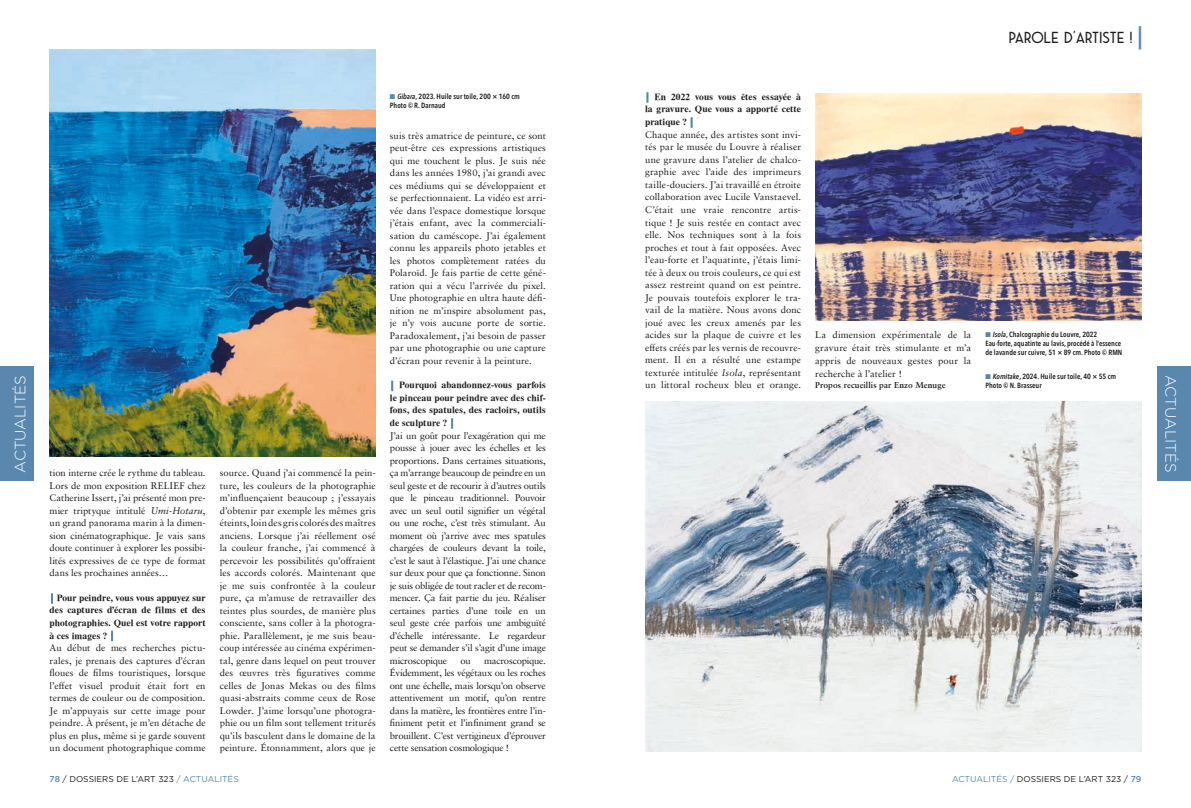
<style>
.page{position:relative;width:1191px;height:808px;background:#fff}
.page>*{position:absolute;margin:0;border:0;box-sizing:border-box;transform-origin:0 0}
.t1{font:16px "Saveur Sans";color:#1d1d1b}
.t2{font:300 15px "Gotham";color:#fff}
.t3{font:9.5px/12.5px "Sabon";color:#1d1d1b;text-align:justify}
.t4{font:700 9.5px/12.5px "Tiempo";letter-spacing:.005em;color:#1d1d1b;text-align:justify}
.t5{font:8.5px "Gotham";color:#1d1d1b}
.t6{font:700 8.5px "Sabon";letter-spacing:.01em;color:#1d1d1b}
.t7{font:600 7.5px/9px "Avenir Next Condensed";color:#1d1d1b}
.s1{font-size:26px;color:#5987ad}
.s2{color:#5987ad}
.s3{font-style:italic}
.s4{font-weight:500;color:#5987ad}
</style>
<div class="page">
<div style="left:0;top:366px;width:34px;height:115px;background:#5987ad"></div>
<div style="left:1157px;top:366px;width:34px;height:115px;background:#5987ad"></div>
<img style="left:815px;top:94px;width:326px;height:226px">
<img style="left:645px;top:401px;width:496px;height:350px">
<img style="left:50px;top:50px;width:326px;height:406px">
<h1 class="t1" style="left:1008px;top:29px;width:136px">PAROLE D’ARTISTE ! <span class="s1">|</span></h1>
<p class="t4" style="left:645px;top:90px;width:157px"><span class="s2">|</span> En 2022 vous vous êtes essayée à la gravure. Que vous a apporté cette pratique ? <span class="s2">|</span></p>
<p class="t3" style="left:645px;top:128px;width:157px">Chaque année, des artistes sont invi&shy;tés par le musée du Louvre à réaliser une gravure dans l’atelier de chalco&shy;graphie avec l’aide des imprimeurs taille-douciers. J’ai travaillé en étroite collaboration avec Lucile Vanstaevel.<br>C’était une vraie rencontre artis&shy;tique ! Je suis restée en contact avec elle. Nos techniques sont à la fois proches et tout à fait opposées. Avec l’eau-forte et l’aquatinte, j’étais limi&shy;tée à deux ou trois couleurs, ce qui est assez restreint quand on est peintre.<br>Je pouvais toutefois explorer le tra&shy;vail de la matière. Nous avons donc joué avec les creux amenés par les acides sur la plaque de cuivre et les effets créés par les vernis de recouvre&shy;ment. Il en a résulté une estampe texturée intitulée <span class="s3">Isola</span>, représentant un littoral rocheux bleu et orange.</p>
<p class="t7" style="left:390px;top:92px;width:131px"><span class="s2">■</span> <span class="s3">Gibara</span>, 2023. Huile sur toile, 200 × 160 cm<br>Photo © R. Darnaud</p>
<p class="t3" style="left:390px;top:129px;width:157px">suis très amatrice de peinture, ce sont peut-être ces expressions artistiques qui me touchent le plus. Je suis née dans les années 1980, j’ai grandi avec ces médiums qui se développaient et se perfectionnaient. La vidéo est arri&shy;vée dans l’espace domestique lorsque j’étais enfant, avec la commerciali&shy;sation du caméscope. J’ai également connu les appareils photo jetables et les photos complètement ratées du Polaroïd. Je fais partie de cette géné&shy;ration qui a vécu l’arrivée du pixel.<br>Une photographie en ultra haute défi&shy;nition ne m’inspire absolument pas, je n’y vois aucune porte de sortie.<br>Paradoxalement, j’ai besoin de passer par une photographie ou une capture d’écran pour revenir à la peinture.</p>
<p class="t4" style="left:390px;top:379px;width:157px"><span class="s2">|</span> Pourquoi abandonnez-vous parfois le pinceau pour peindre avec des chif&shy;fons, des spatules, des racloirs, outils de sculpture ? <span class="s2">|</span></p>
<p class="t3" style="left:390px;top:429px;width:157px">J’ai un goût pour l’exagération qui me pousse à jouer avec les échelles et les proportions. Dans certaines situations, ça m’arrange beaucoup de peindre en un seul geste et de recourir à d’autres outils que le pinceau traditionnel. Pouvoir avec un seul outil signifier un végétal ou une roche, c’est très stimulant. Au moment où j’arrive avec mes spatules chargées de couleurs devant la toile, c’est le saut à l’élastique. J’ai une chance sur deux pour que ça fonctionne. Sinon je suis obligée de tout racler et de recom&shy;mencer. Ça fait partie du jeu. Réaliser certaines parties d’une toile en un seul geste crée parfois une ambiguïté d’échelle intéressante. Le regardeur peut se demander s’il s’agit d’une image microscopique</p>
<p class="t3" style="left:815px;top:328px;width:157px;line-height:12.9px">La dimension expérimentale de la gravure était très stimulante et m’a appris de nouveaux gestes pour la recherche à l’atelier !</p>
<p class="t6" style="left:815px;top:380px;width:132px">Propos recueillis par Enzo Menuge</p>
<p class="t7" style="left:985px;top:330px;width:138px"><span class="s2">■</span> <span class="s3">Isola</span>, Chalcographie du Louvre, 2022<br>Eau-forte, aquatinte au lavis, procédé à l’essence de lavande sur cuivre, 51 × 89 cm. Photo © RMN</p>
<p class="t7" style="left:985px;top:372px;width:132px"><span class="s2">■</span> <span class="s3">Komitake</span>, 2024. Huile sur toile, 40 × 55 cm<br>Photo © N. Brasseur</p>
<h2 class="t2" style="left:11px;top:473px;width:99px;rotate:-90deg">ACTUALITÉS</h2>
<h2 class="t2" style="left:1180px;top:375px;width:99px;rotate:90deg">ACTUALITÉS</h2>
<p class="t3" style="left:50px;top:466px;width:157px">tion interne crée le rythme du tableau.<br>Lors de mon exposition RELIEF chez Catherine Issert, j’ai présenté mon pre&shy;mier triptyque intitulé <span class="s3">Umi-Hotaru</span>, un grand panorama marin à la dimen&shy;sion cinématographique. Je vais sans doute continuer à explorer les possibi&shy;lités expressives de ce type de format dans les prochaines années…</p>
<p class="t4" style="left:50px;top:591px;width:157px"><span class="s2">|</span> Pour peindre, vous vous appuyez sur des captures d’écran de films et des photographies. Quel est votre rapport à ces images ? <span class="s2">|</span></p>
<p class="t3" style="left:50px;top:641px;width:157px">Au début de mes recherches pictu&shy;rales, je prenais des captures d’écran floues de films touristiques, lorsque l’effet visuel produit était fort en termes de couleur ou de composition.<br>Je m’appuyais sur cette image pour peindre. À présent, je m’en détache de plus en plus, même si je garde souvent un document photographique comme</p>
<p class="t3" style="left:220px;top:466px;width:157px">source. Quand j’ai commencé la pein&shy;ture, les couleurs de la photographie m’influençaient beaucoup ; j’essayais d’obtenir par exemple les mêmes gris éteints, loin des gris colorés des maîtres anciens. Lorsque j’ai réellement osé la couleur franche, j’ai commencé à percevoir les possibilités qu’offraient les accords colorés. Maintenant que je me suis confrontée à la couleur pure, ça m’amuse de retravailler des teintes plus sourdes, de manière plus consciente, sans coller à la photogra&shy;phie. Parallèlement, je me suis beau&shy;coup intéressée au cinéma expérimen&shy;tal, genre dans lequel on peut trouver des œuvres très figuratives comme celles de Jonas Mekas ou des films quasi-abstraits comme ceux de Rose Lowder. J’aime lorsqu’une photogra&shy;phie ou un film sont tellement triturés qu’ils basculent dans le domaine de la peinture. Étonnamment, alors que je</p>
<p class="t3" style="left:390px;top:654px;width:157px;text-indent:94px">macroscopique.<br>Évidemment, les végétaux ou les roches ont une échelle, mais lorsqu’on observe attentivement un motif, qu’on rentre dans la matière, les frontières entre l’in&shy;finiment petit et l’infiniment grand se brouillent. C’est vertigineux d’éprouver cette sensation cosmologique !</p>
<p class="t3" style="left:460px;top:654px;width:12px">ou</p>
<p class="t5" style="left:50px;top:774px;width:191px"><span class="s4">78</span> / DOSSIERS DE L’ART 323 <span class="s2">/ ACTUALITÉS</span></p>
<p class="t5" style="left:952px;top:774px;width:191px"><span class="s2">ACTUALITÉS /</span> DOSSIERS DE L’ART 323 / <span class="s4">79</span></p>
</div>
